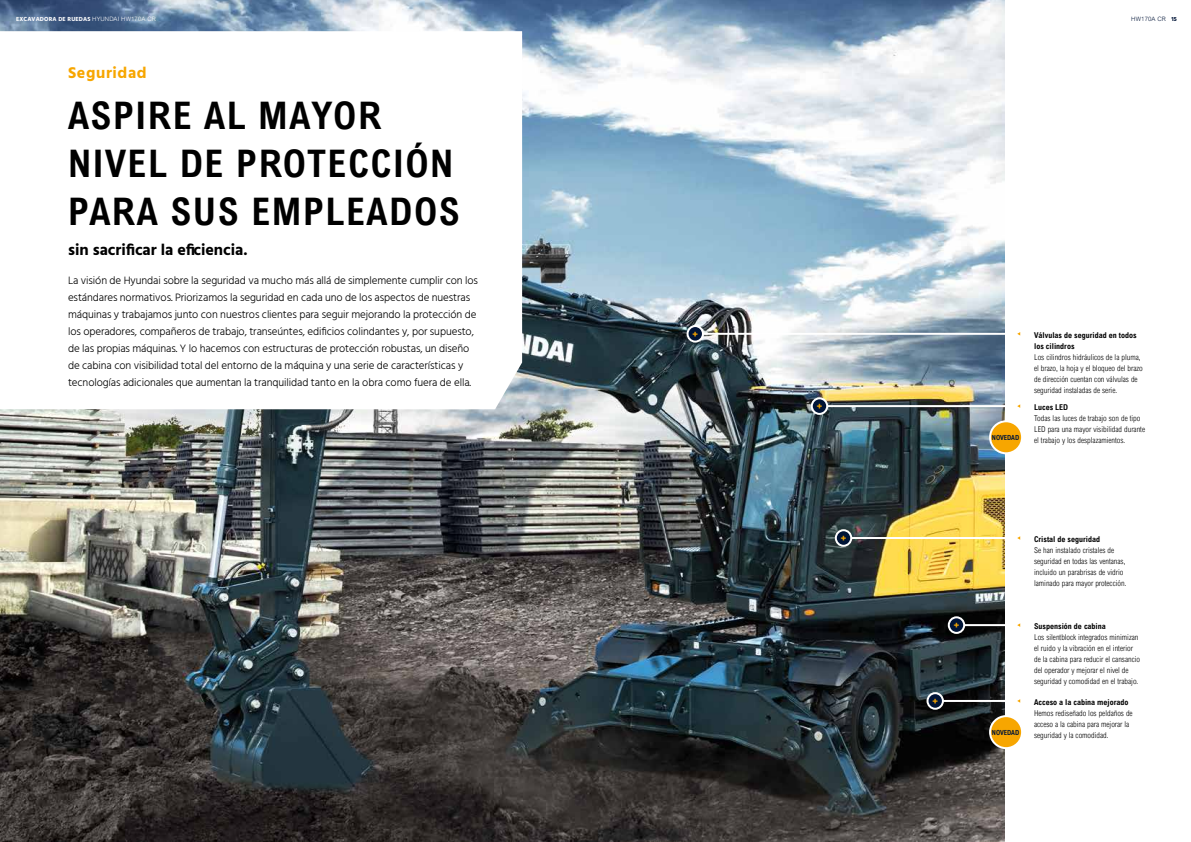
<style>
.page{position:relative;width:1191px;height:842px;background:#fff}
.page>*{position:absolute;margin:0;border:0;box-sizing:border-box;transform-origin:0 0}
.t1{font:700 condensed 38px/48px "Arial";letter-spacing:.04em;color:#000}
.t2{font:700 16px "Hind";color:#000}
.t3{font:700 16px "Hind";letter-spacing:.04em;color:#f7a600}
.t4{font:300 11px/17px "Hind";letter-spacing:-.01em;color:#000}
.t5{font:700 condensed 11px "Arial";color:#f7a600}
.t6{font:300 condensed 8px/11px "Arial";color:#000}
.t7{font:700 condensed 8px/11px "Arial";color:#000}
.t8{font:700 condensed 7px "Arial";color:#001437}
.t9{font:700 6px "Hind";letter-spacing:.02em;color:#fff}
.t10{font:300 6px "Arial";letter-spacing:.02em;color:#001437}
.s1{font-family:"Arial";font-weight:300}
.s2{font-family:"Hind";font-weight:700}
</style>
<div class="page">
<img style="left:0;top:0;width:1004px;height:842px">
<svg style="left:0;top:31px;width:522px;height:378px"></svg>
<hr style="left:847px;top:537px;width:159px;height:2px;background:#fff">
<hr style="left:961px;top:624px;width:45px;height:2px;background:#fff">
<hr style="left:939px;top:700px;width:67px;height:2px;background:#fff">
<hr style="left:824px;top:405px;width:185px;height:2px;background:#fff">
<hr style="left:702px;top:333px;width:304px;height:2px;background:#fff">
<svg style="left:687px;top:326px;width:16px;height:16px"></svg>
<div style="left:686px;top:325px;width:18px;height:18px;border:2px solid #fff;border-radius:50%"></div>
<svg style="left:811px;top:398px;width:16px;height:16px"></svg>
<div style="left:810px;top:397px;width:18px;height:18px;border:2px solid #fff;border-radius:50%"></div>
<div style="left:836px;top:530px;width:15px;height:16px;background:#001437;border-radius:50%"></div>
<div style="left:835px;top:529px;width:17px;height:18px;border:2px solid #fff;border-radius:50%"></div>
<svg style="left:948px;top:617px;width:16px;height:16px"></svg>
<div style="left:947px;top:616px;width:18px;height:18px;border:2px solid #fff;border-radius:50%"></div>
<svg style="left:927px;top:693px;width:16px;height:16px"></svg>
<div style="left:926px;top:692px;width:18px;height:18px;border:2px solid #fff;border-radius:50%"></div>
<div style="left:990px;top:421px;width:32px;height:32px;background:#f7a600;border-radius:50%"></div>
<div style="left:989px;top:420px;width:34px;height:34px;border:2px solid #fff;border-radius:50%"></div>
<div style="left:990px;top:716px;width:32px;height:32px;background:#f7a600;border-radius:50%"></div>
<div style="left:989px;top:715px;width:34px;height:34px;border:2px solid #fff;border-radius:50%"></div>
<p class="t9" style="left:16px;top:15px;width:141px">EXCAVADORA DE RUEDAS <span class="s1">HYUNDAI HW170A CR</span></p>
<p class="t10" style="left:1131px;top:15px;width:47px">HW170A CR <span class="s2">15</span></p>
<h2 class="t3" style="left:68px;top:63px;width:80px">Seguridad</h2>
<h1 class="t1" style="left:68px;top:91px;width:393px">ASPIRE AL MAYOR<br>NIVEL DE PROTECCIÓN<br>PARA SUS EMPLEADOS</h1>
<h2 class="t2" style="left:68px;top:240px;width:181px">sin sacrificar la eficiencia.</h2>
<p class="t4" style="left:68px;top:272px;width:411px">La visión de Hyundai sobre la seguridad va mucho más allá de simplemente cumplir con los estándares normativos. Priorizamos la seguridad en cada uno de los aspectos de nuestras máquinas y trabajamos junto con nuestros clientes para seguir mejorando la protección de los operadores, compañeros de trabajo, transeúntes, edificios colindantes y, por supuesto, de las propias máquinas. Y lo hacemos con estructuras de protección robustas, un diseño de cabina con visibilidad total del entorno de la máquina y una serie de características y tecnologías adicionales que aumentan la tranquilidad tanto en la obra como fuera de ella.</p>
<h3 class="t5" style="left:692px;top:328px;width:7px">+</h3>
<h3 class="t5" style="left:817px;top:400px;width:7px">+</h3>
<h3 class="t5" style="left:841px;top:532px;width:7px">+</h3>
<p class="t8" style="left:992px;top:433px;width:29px">NOVEDAD</p>
<p class="t7" style="left:1034px;top:329px;width:104px">Válvulas de seguridad en todos los cilindros</p>
<p class="t6" style="left:1034px;top:351px;width:110px">Los cilindros hidráulicos de la pluma, el brazo, la hoja y el bloqueo del brazo de dirección cuentan con válvulas de seguridad instaladas de serie.</p>
<p class="t7" style="left:1034px;top:402px;width:36px">Luces LED</p>
<p class="t6" style="left:1034px;top:413px;width:112px">Todas las luces de trabajo son de tipo<br>LED para una mayor visibilidad durante el trabajo y los desplazamientos.</p>
<h3 class="t5" style="left:953px;top:619px;width:7px">+</h3>
<h3 class="t5" style="left:932px;top:695px;width:7px">+</h3>
<p class="t8" style="left:992px;top:728px;width:29px">NOVEDAD</p>
<p class="t7" style="left:1034px;top:533px;width:68px">Cristal de seguridad</p>
<p class="t6" style="left:1034px;top:544px;width:94px">Se han instalado cristales de seguridad en todas las ventanas, incluido un parabrisas de vidrio laminado para mayor protección.</p>
<p class="t7" style="left:1034px;top:620px;width:73px">Suspensión de cabina</p>
<p class="t6" style="left:1034px;top:631px;width:107px">Los silentblock integrados minimizan el ruido y la vibración en el interior de la cabina para reducir el cansancio del operador y mejorar el nivel de seguridad y comodidad en el trabajo.</p>
<p class="t7" style="left:1034px;top:696px;width:96px">Acceso a la cabina mejorado</p>
<p class="t6" style="left:1034px;top:707px;width:100px">Hemos rediseñado los peldaños de acceso a la cabina para mejorar la seguridad y la comodidad.</p>
</div>
